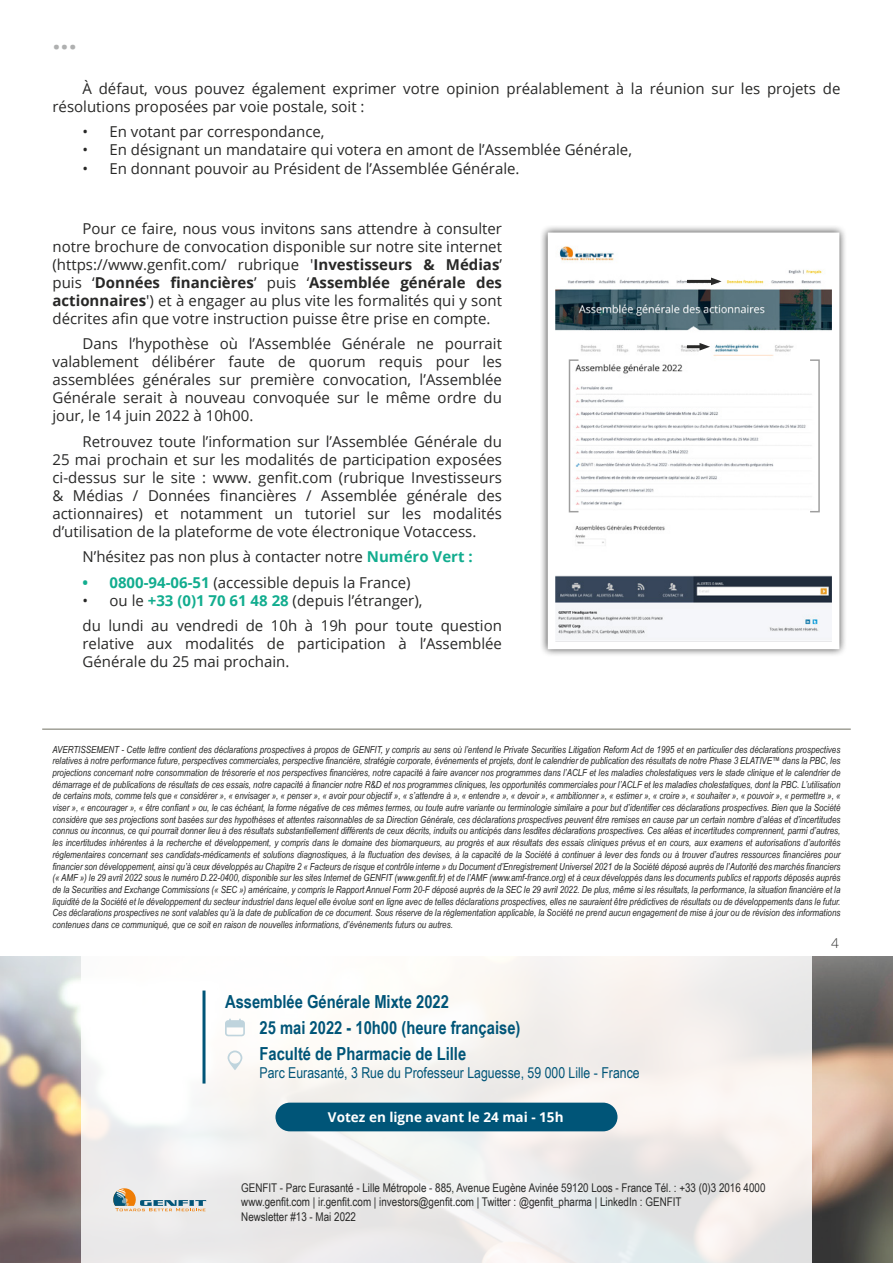
<style>
.page{position:relative;width:893px;height:1263px;background:#fff}
.page>*{position:absolute;margin:0;border:0;box-sizing:border-box;transform-origin:0 0}
.t1{font:700 28.5px "Open Sans";color:#afb0b0}
.t2{font:700 18px "Arial Narrow";color:#005578}
.contenu{font:15px/18px "Open Sans";color:#282827;text-align:justify}
.t3{font:15px "Arial Narrow";color:#005578}
.sommaire_2{font:700 13.5px "Open Sans";color:#fff}
.t4{font:300 13.5px "Open Sans";color:#282827}
.t5{font:12px "Arial Narrow";color:#282827}
.t6{font:italic 9.75px/11.7px "Arial Narrow";color:#282827;text-align:justify}
.s1{font-weight:700}
.s2{font-weight:700;color:#12ad8f}
</style>
<div class="page">
<img style="left:0;top:957px;width:893px;height:306px">
<hr style="left:42px;top:729px;width:809px;height:1px;background:#717062">
<svg style="left:81px;top:957px;width:730px;height:306px;fill:#f4f1ef"></svg>
<svg style="left:112px;top:1187px;width:94px;height:24px"></svg>
<div style="left:275px;top:1103px;width:342px;height:28px;background:#005578;border-radius:14px"></div>
<svg style="left:225px;top:1018px;width:20px;height:18px"></svg>
<svg style="left:228px;top:1050px;width:14px;height:20px"></svg>
<svg style="left:202px;top:990px;width:4px;height:93px"></svg>
<div style="left:540px;top:225px;width:307px;height:433px;background:#000;opacity:.75"></div>
<svg style="left:544px;top:229px;width:299px;height:424px"></svg>
<hr style="left:687px;top:280px;width:26px;height:3px;background:#282827">
<svg style="left:711px;top:278px;width:11px;height:7px"></svg>
<hr style="left:687px;top:345px;width:15px;height:3px;background:#282827">
<svg style="left:699px;top:343px;width:11px;height:8px"></svg>
<p class="t1" style="left:52px;top:19px;width:26px">...</p>
<p class="contenu" style="left:52px;top:79px;width:789px;text-indent:30px">À défaut, vous pouvez également exprimer votre opinion préalablement à la réunion sur les projets de résolutions proposées par voie postale, soit :</p>
<p class="contenu" style="left:82px;top:123px;width:244px">• En votant par correspondance,</p>
<p class="contenu" style="left:82px;top:141px;width:551px">• En désignant un mandataire qui votera en amont de l’Assemblée Générale,</p>
<p class="contenu" style="left:82px;top:159px;width:439px">• En donnant pouvoir au Président de l’Assemblée Générale.</p>
<p class="contenu" style="left:52px;top:219px;width:451px;text-indent:30px">Pour ce faire, nous vous invitons sans attendre à consulter notre brochure de convocation disponible sur notre site internet (https://www.genfit.com/ rubrique '<span class="s1">Investisseurs &amp; Médias</span>’ puis ‘<span class="s1">Données financières</span>’ puis ‘<span class="s1">Assemblée générale des actionnaires</span>') et à engager au plus vite les formalités qui y sont décrites afin que votre instruction puisse être prise en compte.</p>
<p class="contenu" style="left:52px;top:334px;width:451px;text-indent:30px">Dans l’hypothèse où l’Assemblée Générale ne pourrait valablement délibérer faute de quorum requis pour les assemblées générales sur première convocation, l’Assemblée Générale serait à nouveau convoquée sur le même ordre du jour, le 14 juin 2022 à 10h00.</p>
<p class="contenu" style="left:52px;top:432px;width:451px;text-indent:30px">Retrouvez toute l’information sur l’Assemblée Générale du 25 mai prochain et sur les modalités de participation exposées ci-dessus sur le site : www. genfit.com (rubrique Investisseurs &amp; Médias / Données financières / Assemblée générale des actionnaires) et notamment un tutoriel sur les modalités d’utilisation de la plateforme de vote électronique Votaccess.</p>
<p class="contenu" style="left:82px;top:547px;width:392px">N’hésitez pas non plus à contacter notre <span class="s2">Numéro Vert :</span></p>
<p class="contenu" style="left:82px;top:573px;width:330px"><span class="s2">• 0800-94-06-51</span> (accessible depuis la France)</p>
<p class="contenu" style="left:82px;top:591px;width:342px">• ou le <span class="s2">+33 (0)1 70 61 48 28</span> (depuis l’étranger),</p>
<p class="contenu" style="left:82px;top:616px;width:421px">du lundi au vendredi de 10h à 19h pour toute question relative aux modalités de participation à l’Assemblée Générale du 25 mai prochain.</p>
<p class="t6" style="left:52px;top:743px;width:789px">AVERTISSEMENT - Cette lettre contient des déclarations prospectives à propos de GENFIT, y compris au sens où l’entend le Private Securities Litigation Reform Act de 1995 et en particulier des déclarations prospectives relatives à notre performance future, perspectives commerciales, perspective financière, stratégie corporate, événements et projets, dont le calendrier de publication des résultats de notre Phase 3 ELATIVE™ dans la PBC, les projections concernant notre consommation de trésorerie et nos perspectives financières, notre capacité à faire avancer nos programmes dans l’ACLF et les maladies cholestatiques vers le stade clinique et le calendrier de démarrage et de publications de résultats de ces essais, notre capacité à financier notre R&amp;D et nos programmes cliniques, les opportunités commerciales pour l’ACLF et les maladies cholestatiques, dont la PBC. L’utilisation de certains mots, comme tels que « considérer », « envisager », « penser », « avoir pour objectif », « s’attendre à », « entendre », « devoir », « ambitionner », « estimer », « croire », « souhaiter », « pouvoir », « permettre », « viser », « encourager », « être confiant » ou, le cas échéant, la forme négative de ces mêmes termes, ou toute autre variante ou terminologie similaire a pour but d’identifier ces déclarations prospectives. Bien que la Société considère que ses projections sont basées sur des hypothèses et attentes raisonnables de sa Direction Générale, ces déclarations prospectives peuvent être remises en cause par un certain nombre d’aléas et d’incertitudes connus ou inconnus, ce qui pourrait donner lieu à des résultats substantiellement différents de ceux décrits, induits ou anticipés dans lesdites déclarations prospectives. Ces aléas et incertitudes comprennent, parmi d’autres, les incertitudes inhérentes à la recherche et développement, y compris dans le domaine des biomarqueurs, au progrès et aux résultats des essais cliniques prévus et en cours, aux examens et autorisations d’autorités réglementaires concernant ses candidats-médicaments et solutions diagnostiques, à la fluctuation des devises, à la capacité de la Société à continuer à lever des fonds ou à trouver d’autres ressources financières pour financier son développement, ainsi qu’à ceux développés au Chapitre 2 « Facteurs de risque et contrôle interne » du Document d’Enregistrement Universel 2021 de la Société déposé auprès de l’Autorité des marchés financiers (« AMF ») le 29 avril 2022 sous le numéro D.22-0400, disponible sur les sites Internet de GENFIT (www.genfit.fr) et de l’AMF (www.amf-france.org) et à ceux développés dans les documents publics et rapports déposés auprès de la Securities and Exchange Commissions (« SEC ») américaine, y compris le Rapport Annuel Form 20-F déposé auprès de la SEC le 29 avril 2022. De plus, même si les résultats, la performance, la situation financière et la liquidité de la Société et le développement du secteur industriel dans lequel elle évolue sont en ligne avec de telles déclarations prospectives, elles ne sauraient être prédictives de résultats ou de développements dans le futur.<br>Ces déclarations prospectives ne sont valables qu’à la date de publication de ce document. Sous réserve de la réglementation applicable, la Société ne prend aucun engagement de mise à jour ou de révision des informations contenues dans ce communiqué, que ce soit en raison de nouvelles informations, d’évènements futurs ou autres.</p>
<p class="t2" style="left:225px;top:988px;width:225px">Assemblée Générale Mixte 2022</p>
<p class="t2" style="left:260px;top:1014px;width:262px">25 mai 2022 - 10h00 (heure française)</p>
<p class="t2" style="left:260px;top:1040px;width:208px">Faculté de Pharmacie de Lille</p>
<p class="t3" style="left:260px;top:1062px;width:382px">Parc Eurasanté, 3 Rue du Professeur Laguesse, 59 000 Lille - France</p>
<p class="sommaire_2" style="left:328px;top:1108px;width:237px">Votez en ligne avant le 24 mai - 15h</p>
<p class="t5" style="left:241px;top:1179px;width:526px">GENFIT - Parc Eurasanté - Lille Métropole - 885, Avenue Eugène Avinée 59120 Loos - France Tél. : +33 (0)3 2016 4000</p>
<p class="t5" style="left:241px;top:1193px;width:442px">www.genfit.com | ir.genfit.com | investors@genfit.com | Twitter : @genfit_pharma | LinkedIn : GENFIT</p>
<p class="t5" style="left:241px;top:1207px;width:116px">Newsletter #13 - Mai 2022</p>
<p class="t4" style="left:831px;top:933px;width:9px">4</p>
</div>
